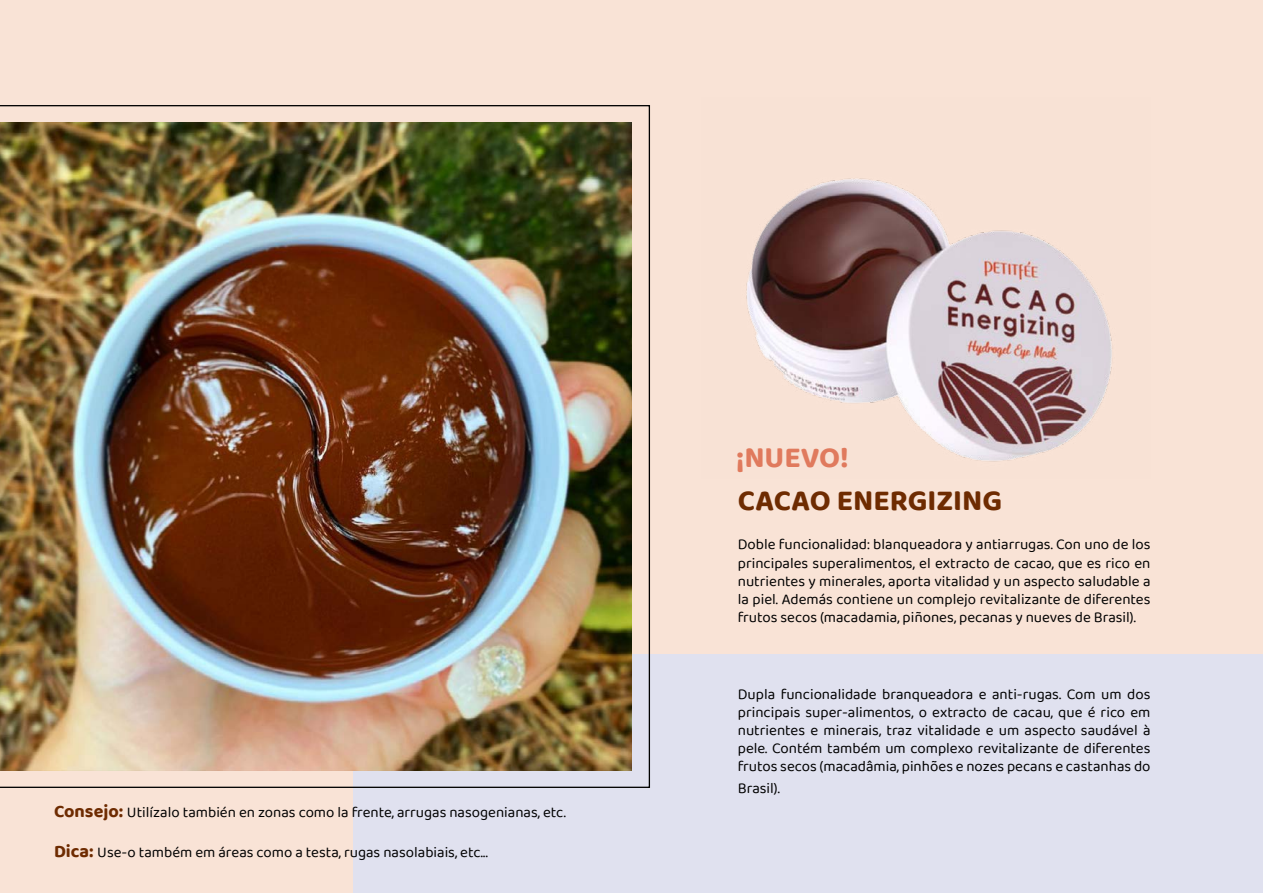
<style>
.page{position:relative;width:1263px;height:893px;background:#f9e3d6}
.page>*{position:absolute;margin:0;border:0;box-sizing:border-box;transform-origin:0 0}
.t1{font:700 30px "Baloo Bhai 2";color:#6e2b01}
.t2{font:700 30px "Baloo Bhai 2";color:#e07a5d}
.t3{font:15px/18px "Baloo Bhai 2";color:#000;text-align:justify}
.s1{font-weight:700;font-size:18px;color:#6e2b01}
</style>
<div class="page">
<div style="left:354px;top:655px;width:909px;height:238px;background:#e0e1ef"></div>
<img style="left:0;top:105px;width:650px;height:683px">
<img style="left:746px;top:178px;width:366px;height:284px">
<p class="t3" style="left:54px;top:804px;width:513px"><span class="s1">Consejo:</span> Utilízalo también en zonas como la frente, arrugas nasogenianas, etc.</p>
<p class="t3" style="left:54px;top:844px;width:435px"><span class="s1">Dica:</span> Use-o também em áreas como a testa, rugas nasolabiais, etc...</p>
<h1 class="t2" style="left:736px;top:439px;width:115px">¡NUEVO!</h1>
<h1 class="t1" style="left:738px;top:482px;width:266px">CACAO ENERGIZING</h1>
<p class="t3" style="left:738px;top:536px;width:414px">Doble funcionalidad: blanqueadora y antiarrugas. Con uno de los principales superalimentos, el extracto de cacao, que es rico en nutrientes y minerales, aporta vitalidad y un aspecto saludable a la piel. Además contiene un complejo revitalizante de diferentes frutos secos (macadamia, piñones, pecanas y nueves de Brasil).</p>
<p class="t3" style="left:738px;top:686px;width:414px">Dupla funcionalidade branqueadora e anti-rugas. Com um dos principais super-alimentos, o extracto de cacau, que é rico em nutrientes e minerais, traz vitalidade e um aspecto saudável à pele. Contém também um complexo revitalizante de diferentes frutos secos (macadâmia, pinhões e nozes pecans e castanhas do</p>
<p class="t3" style="left:738px;top:780px;width:44px">Brasil).</p>
</div>
